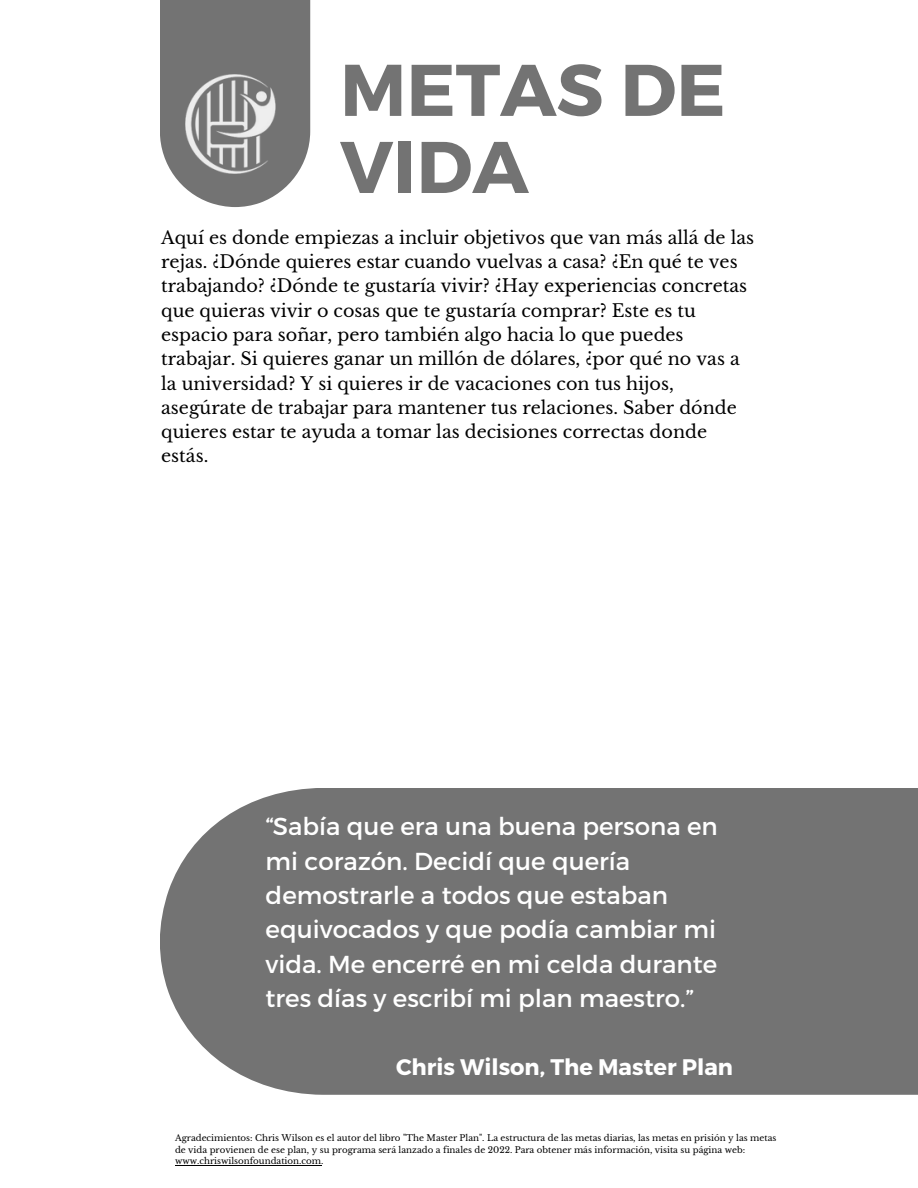
<style>
.page{position:relative;width:918px;height:1188px;background:#fff}
.page>*{position:absolute;margin:0;border:0;box-sizing:border-box;transform-origin:0 0}
.t1{font:700 73.05px/77.1px "Montserrat";color:#737373}
.t2{font:24.6px/34.3px "Montserrat";color:#fff}
.t3{font:700 22.5px "Montserrat";color:#fff}
.t4{font:17.55px/24.3px "Libre Baskerville";color:#000}
.t5{font:8.7px/11.6px "Libre Baskerville";color:#000}
</style>
<div class="page">
<svg style="left:160px;top:0;width:150px;height:207px;background:#838383"></svg>
<img style="left:186px;top:74px;width:99px;height:99px">
<div style="left:160px;top:788px;width:758px;height:307px;background:#737373"></div>
<hr style="left:175px;top:1165px;width:146px;height:1px;background:#000">
<p class="t1" style="left:340px;top:48px;width:387px">METAS DE<br>VIDA</p>
<p class="t4" style="left:161px;top:226px;width:595px">Aquí es donde empiezas a incluir objetivos que van más allá de las rejas. ¿Dónde quieres estar cuando vuelvas a casa? ¿En qué te ves trabajando? ¿Dónde te gustaría vivir? ¿Hay experiencias concretas que quieras vivir o cosas que te gustaría comprar? Este es tu espacio para soñar, pero también algo hacia lo que puedes trabajar. Si quieres ganar un millón de dólares, ¿por qué no vas a la universidad? Y si quieres ir de vacaciones con tus hijos, asegúrate de trabajar para mantener tus relaciones. Saber dónde quieres estar te ayuda a tomar las decisiones correctas donde estás.</p>
<p class="t2" style="left:266px;top:808px;width:454px">“Sabía que era una buena persona en mi corazón. Decidí que quería demostrarle a todos que estaban equivocados y que podía cambiar mi vida. Me encerré en mi celda durante tres días y escribí mi plan maestro.”</p>
<p class="t3" style="left:396px;top:1053px;width:338px">Chris Wilson, The Master Plan</p>
<p class="t5" style="left:175px;top:1132px;width:603px">Agradecimientos: Chris Wilson es el autor del libro "The Master Plan". La estructura de las metas diarias, las metas en prisión y las metas de vida provienen de ese plan, y su programa será lanzado a finales de 2022. Para obtener más información, visita su página web: www.chriswilsonfoundation.com.</p>
</div>
